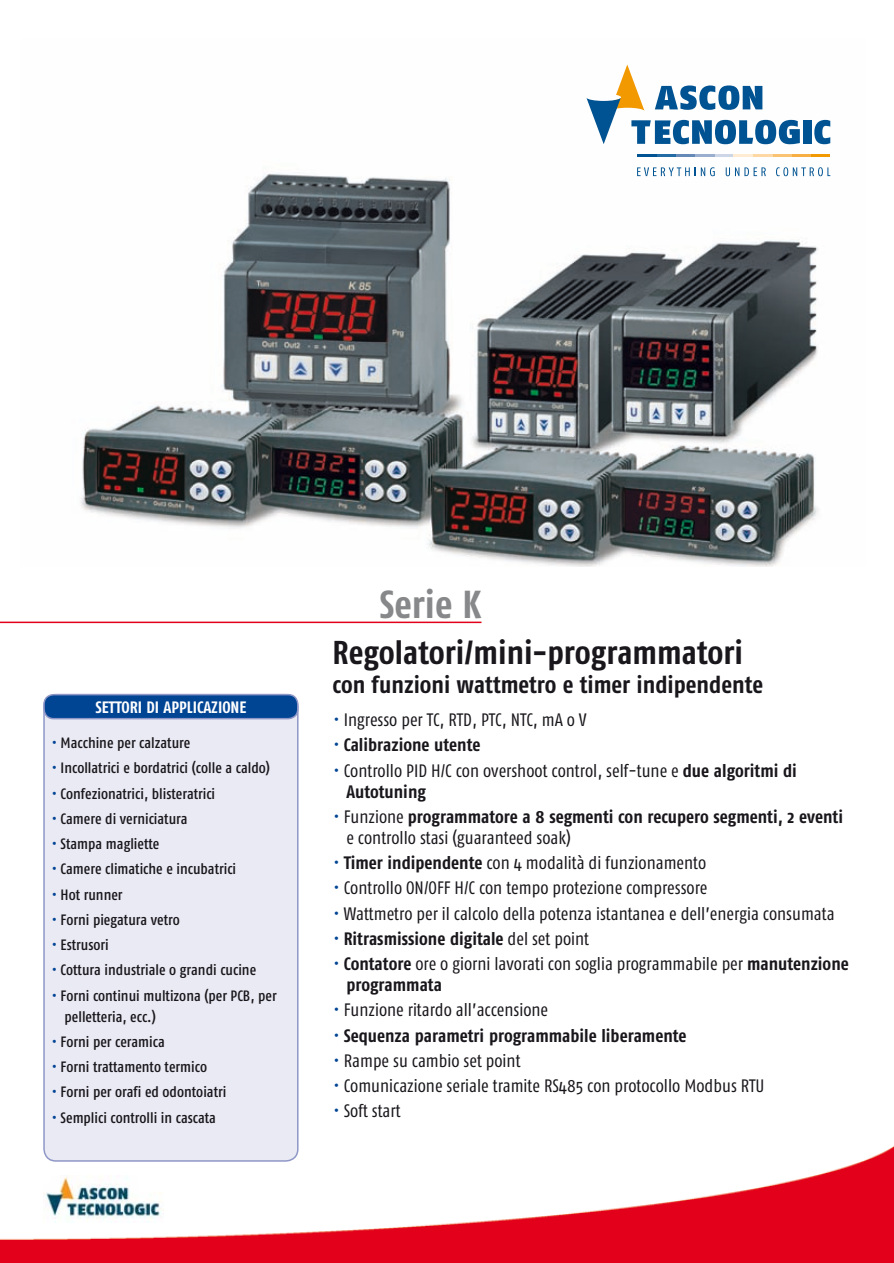
<style>
.page{position:relative;width:894px;height:1263px;background:#fff}
.page>*{position:absolute;margin:0;border:0;box-sizing:border-box;transform-origin:0 0}
.t1{font:700 39px "Fago Co";color:#87888a}
.t2{font:700 33px "Fago Co";color:#1a171c}
.t3{font:700 24px "Fago Co";color:#1a171c}
.t4{font:18px/21px "Fago Co";color:#1a171c}
.t5{font:700 18px/21px "Fago Co";color:#1a171c}
.t6{font:700 16.5px "Fago Co";color:#fff}
.t7{font:15px/21px "Fago Co Med";color:#1a171c}
.s1{color:#004494}
.s2{font-weight:400;color:#004494}
.s3{font-weight:700}
.s4{font-weight:400}
</style>
<div class="page">
<img style="left:0;top:1136px;width:893px;height:127px">
<img style="left:43px;top:1175px;width:121px;height:47px">
<div style="left:44px;top:695px;width:254px;height:466px;background:#eaeaf4;border-radius:12px"></div>
<div style="left:43px;top:694px;width:255px;height:468px;border:2px solid #8f97c7;border-radius:12px"></div>
<div style="left:44px;top:695px;width:254px;height:24px;background:#004494;border-radius:10px"></div>
<div style="left:43px;top:694px;width:255px;height:25px;border:2px solid #8f97c7;border-radius:10px"></div>
<hr style="left:0;top:622px;width:481px;height:1px;background:#e2001a">
<img style="left:80px;top:119px;width:751px;height:447px">
<div style="left:803px;top:120px;width:8px;height:24px;background:#005392"></div>
<svg style="left:814px;top:120px;width:16px;height:24px"></svg>
<svg style="left:586px;top:64px;width:213px;height:80px"></svg>
<hr style="left:810px;top:155px;width:20px;height:2px;background:#f39900">
<svg style="left:772px;top:155px;width:38px;height:2px"></svg>
<hr style="left:675px;top:155px;width:20px;height:2px;background:#658ab8">
<hr style="left:752px;top:155px;width:20px;height:2px;background:#fdd8a5">
<svg style="left:695px;top:155px;width:57px;height:2px"></svg>
<svg style="left:637px;top:155px;width:38px;height:2px"></svg>
<svg style="left:637px;top:167px;width:77px;height:9px"></svg>
<svg style="left:725px;top:167px;width:40px;height:9px"></svg>
<svg style="left:776px;top:167px;width:54px;height:9px"></svg>
<p class="t6" style="left:95px;top:698px;width:153px">Settori di applicazione</p>
<p class="t7" style="left:52px;top:732px;width:140px"><span class="s1">•</span> Macchine per calzature</p>
<p class="t7" style="left:52px;top:757px;width:220px"><span class="s1">•</span> Incollatrici e bordatrici (colle a caldo)</p>
<p class="t7" style="left:52px;top:783px;width:165px"><span class="s1">•</span> Confezionatrici, blisteratrici</p>
<p class="t7" style="left:52px;top:808px;width:137px"><span class="s1">•</span> Camere di verniciatura</p>
<p class="t7" style="left:52px;top:833px;width:109px"><span class="s1">•</span> Stampa magliette</p>
<p class="t7" style="left:52px;top:858px;width:186px"><span class="s1">•</span> Camere climatiche e incubatrici</p>
<p class="t7" style="left:52px;top:884px;width:72px"><span class="s1">•</span> Hot runner</p>
<p class="t7" style="left:52px;top:909px;width:130px"><span class="s1">•</span> Forni piegatura vetro</p>
<p class="t7" style="left:52px;top:934px;width:58px"><span class="s1">•</span> Estrusori</p>
<p class="t7" style="left:52px;top:959px;width:206px"><span class="s1">•</span> Cottura industriale o grandi cucine</p>
<p class="t7" style="left:64px;top:985px;width:214px;text-indent:-13px"><span class="s1">•</span> Forni continui multizona (per PCB, per pelletteria, ecc.)</p>
<p class="t7" style="left:52px;top:1031px;width:114px"><span class="s1">•</span> Forni per ceramica</p>
<p class="t7" style="left:52px;top:1056px;width:157px"><span class="s1">•</span> Forni trattamento termico</p>
<p class="t7" style="left:52px;top:1081px;width:176px"><span class="s1">•</span> Forni per orafi ed odontoiatri</p>
<p class="t7" style="left:52px;top:1106px;width:166px"><span class="s1">•</span> Semplici controlli in cascata</p>
<h1 class="t1" style="left:379px;top:581px;width:103px">Serie K</h1>
<h2 class="t2" style="left:332px;top:633px;width:412px">Regolatori/mini-programmatori</h2>
<h3 class="t3" style="left:332px;top:671px;width:432px">con funzioni wattmetro e timer indipendente</h3>
<p class="t4" style="left:333px;top:709px;width:254px"><span class="s1">•</span> Ingresso per TC, RTD, PTC, NTC, mA o V</p>
<p class="t5" style="left:333px;top:734px;width:148px"><span class="s2">•</span> Calibrazione utente</p>
<p class="t4" style="left:346px;top:759px;width:452px;text-indent:-13px"><span class="s1">•</span> Controllo PID H/C con overshoot control, self-tune e <span class="s3">due algoritmi di<br>Autotuning</span></p>
<p class="t5" style="left:346px;top:806px;width:498px;text-indent:-13px"><span class="s2">•</span> <span class="s4">Funzione</span> programmatore a 8 segmenti con recupero segmenti, 2 eventi <span class="s4">e controllo stasi (guaranteed soak)</span></p>
<p class="t4" style="left:333px;top:852px;width:374px"><span class="s1">•</span> <span class="s3">Timer indipendente</span> con 4 modalità di funzionamento</p>
<p class="t4" style="left:333px;top:877px;width:375px"><span class="s1">•</span> Controllo ON/OFF H/C con tempo protezione compressore</p>
<p class="t4" style="left:333px;top:902px;width:502px"><span class="s1">•</span> Wattmetro per il calcolo della potenza istantanea e dell’energia consumata</p>
<p class="t5" style="left:333px;top:928px;width:257px"><span class="s2">•</span> Ritrasmissione digitale <span class="s4">del set point</span></p>
<p class="t4" style="left:346px;top:953px;width:504px;text-indent:-13px"><span class="s1">•</span> <span class="s3">Contatore</span> ore o giorni lavorati con soglia programmabile per <span class="s3">manutenzione programmata</span></p>
<p class="t4" style="left:333px;top:999px;width:216px"><span class="s1">•</span> Funzione ritardo all’accensione</p>
<p class="t5" style="left:333px;top:1024px;width:354px"><span class="s2">•</span> Sequenza parametri programmabile liberamente</p>
<p class="t4" style="left:333px;top:1050px;width:188px"><span class="s1">•</span> Rampe su cambio set point</p>
<p class="t4" style="left:333px;top:1075px;width:432px"><span class="s1">•</span> Comunicazione seriale tramite RS485 con protocollo Modbus RTU</p>
<p class="t4" style="left:333px;top:1100px;width:68px"><span class="s1">•</span> Soft start</p>
</div>
